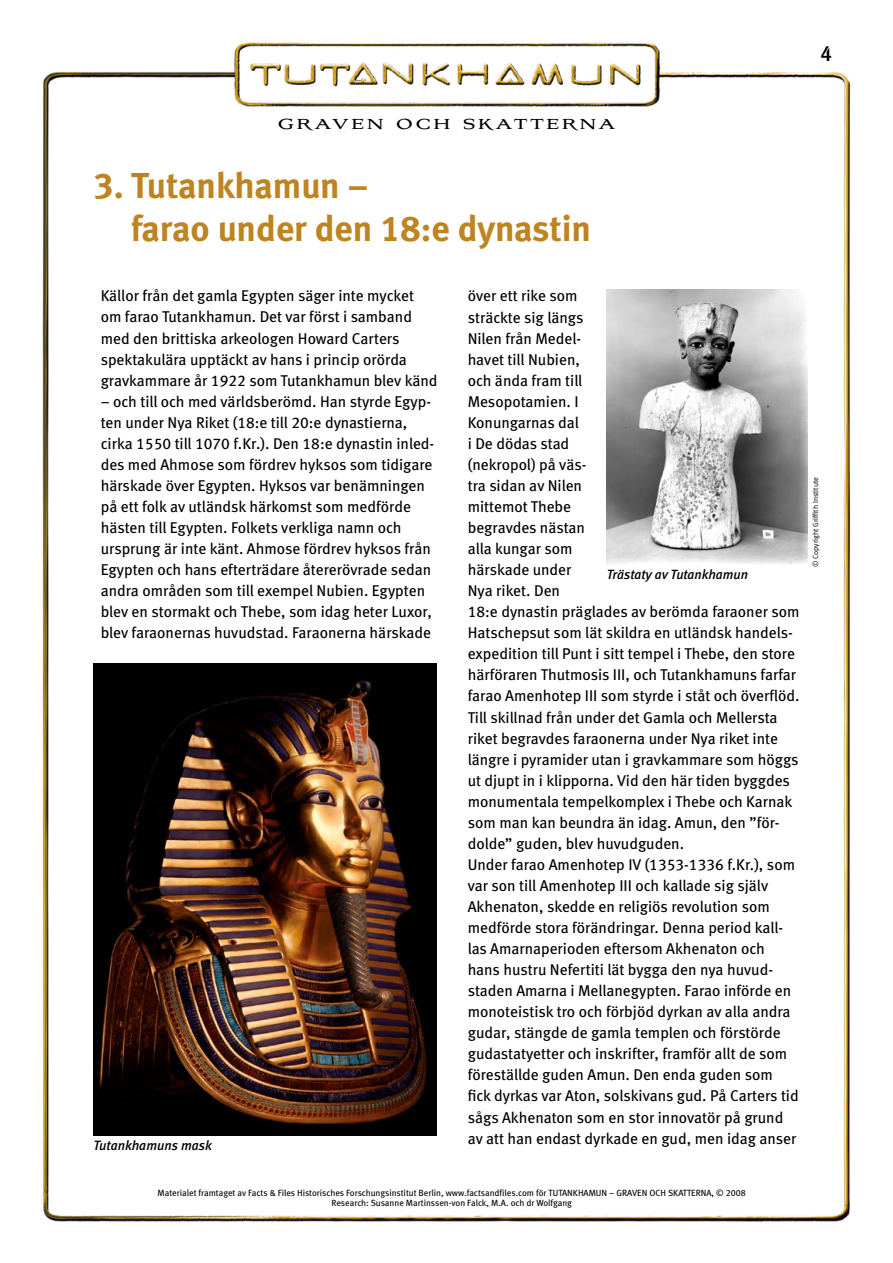
<style>
.page{position:relative;width:893px;height:1263px;background:#fff}
.page>*{position:absolute;margin:0;border:0;box-sizing:border-box;transform-origin:0 0}
.t1{font:36px/43.2px "Meta Bold LF";color:#bd8421}
.t2{font:21px "Clearface Gothic LH";color:#000}
.t3{font:700 18px "Aviano";letter-spacing:.15em;color:#000}
.t4{font:15.6px/21px "Meta Book LF";color:#000}
.t5{font:italic 13.5px "Meta Medium LF";color:#000}
.t6{font:italic 13.35px "Meta Medium LF";color:#000}
.t7{font:9px/10.5px "Meta Book LF";color:#000;text-align:center}
.t8{font:7.5px "Meta Normal";color:#000}
</style>
<div class="page">
<img style="left:42px;top:42px;width:809px;height:1180px">
<img style="left:94px;top:663px;width:342px;height:472px">
<img style="left:607px;top:289px;width:201px;height:275px">
<h2 class="t2" style="left:821px;top:41px;width:12px">4</h2>
<p class="t3" style="left:278px;top:114px;width:339px">GRAVEN OCH SKATTERNA</p>
<h1 class="t1" style="left:131px;top:163px;width:462px;text-indent:-37px">3. Tutankhamun –<br>farao under den 18:e dynastin</h1>
<p class="t4" style="left:101px;top:285px;width:338px">Källor från det gamla Egypten säger inte mycket om farao Tutankhamun. Det var först i samband med den brittiska arkeologen Howard Carters spektakulära upptäckt av hans i princip orörda gravkammare år 1922 som Tutankhamun blev känd</p>
<p class="t4" style="left:101px;top:391px;width:335px">– och till och med världsberömd. Han styrde Egyp&shy;ten under Nya Riket (18:e till 20:e dynastierna, cirka 1550 till 1070 f.Kr.). Den 18:e dynastin inled&shy;des med Ahmose som fördrev hyksos som tidigare härskade över Egypten. Hyksos var benämningen på ett folk av utländsk härkomst som medförde hästen till Egypten. Folkets verkliga namn och ursprung är inte känt. Ahmose fördrev hyksos från Egypten och hans efterträdare återerövrade sedan andra områden som till exempel Nubien. Egypten blev en stormakt och Thebe, som idag heter Luxor, blev faraonernas huvudstad. Faraonerna härskade</p>
<p class="t5" style="left:94px;top:1137px;width:120px">Tutankhamuns mask</p>
<p class="t4" style="left:468px;top:285px;width:333px">över ett rike som<br>sträckte sig längs<br>Nilen från Medel-<br>havet till Nubien,<br>och ända fram till<br>Mesopotamien. I<br>Konungarnas dal<br>i De dödas stad<br>(nekropol) på väs-<br>tra sidan av Nilen<br>mittemot Thebe<br>begravdes nästan<br>alla kungar som<br>härskade under<br>Nya riket. Den<br>18:e dynastin präglades av berömda faraoner som Hatschepsut som lät skildra en utländsk handels&shy;expedition till Punt i sitt tempel i Thebe, den store härföraren Thutmosis III, och Tutankhamuns farfar farao Amenhotep III som styrde i ståt och överflöd.<br>Till skillnad från under det Gamla och Mellersta riket begravdes faraonerna under Nya riket inte längre i pyramider utan i gravkammare som höggs ut djupt in i klipporna. Vid den här tiden byggdes monumentala tempelkomplex i Thebe och Karnak som man kan beundra än idag. Amun, den ”för&shy;dolde” guden, blev huvudguden.<br>Under farao Amenhotep IV (1353-1336 f.Kr.), som var son till Amenhotep III och kallade sig själv Akhenaton, skedde en religiös revolution som medförde stora förändringar. Denna period kal - las Amarnaperioden eftersom Akhenaton och hans hustru Nefertiti lät bygga den nya huvud&shy;staden Amarna i Mellanegypten. Farao införde en monoteistisk tro och förbjöd dyrkan av alla andra gudar, stängde de gamla templen och förstörde gudastatyetter och inskrifter, framför allt de som föreställde guden Amun. Den enda guden som fick dyrkas var Aton, solskivans gud. På Carters tid sågs Akhenaton som en stor innovatör på grund av att han endast dyrkade en gud, men idag anser</p>
<p class="t6" style="left:607px;top:566px;width:143px">Trästaty av Tutankhamun</p>
<p class="t8" style="left:811px;top:567px;width:91px;rotate:-90deg">© Copyright Griffith Institute</p>
<p class="t7" style="left:158px;top:1187px;width:590px">Materialet framtaget av Facts &amp; Files Historisches Forschungsinstitut Berlin, www.factsandfiles.com för TUTANKHAMUN – GRAVEN OCH SKATTERNA, © 2008<br>Research: Susanne Martinssen-von Falck, M.A. och dr Wolfgang</p>
</div>
